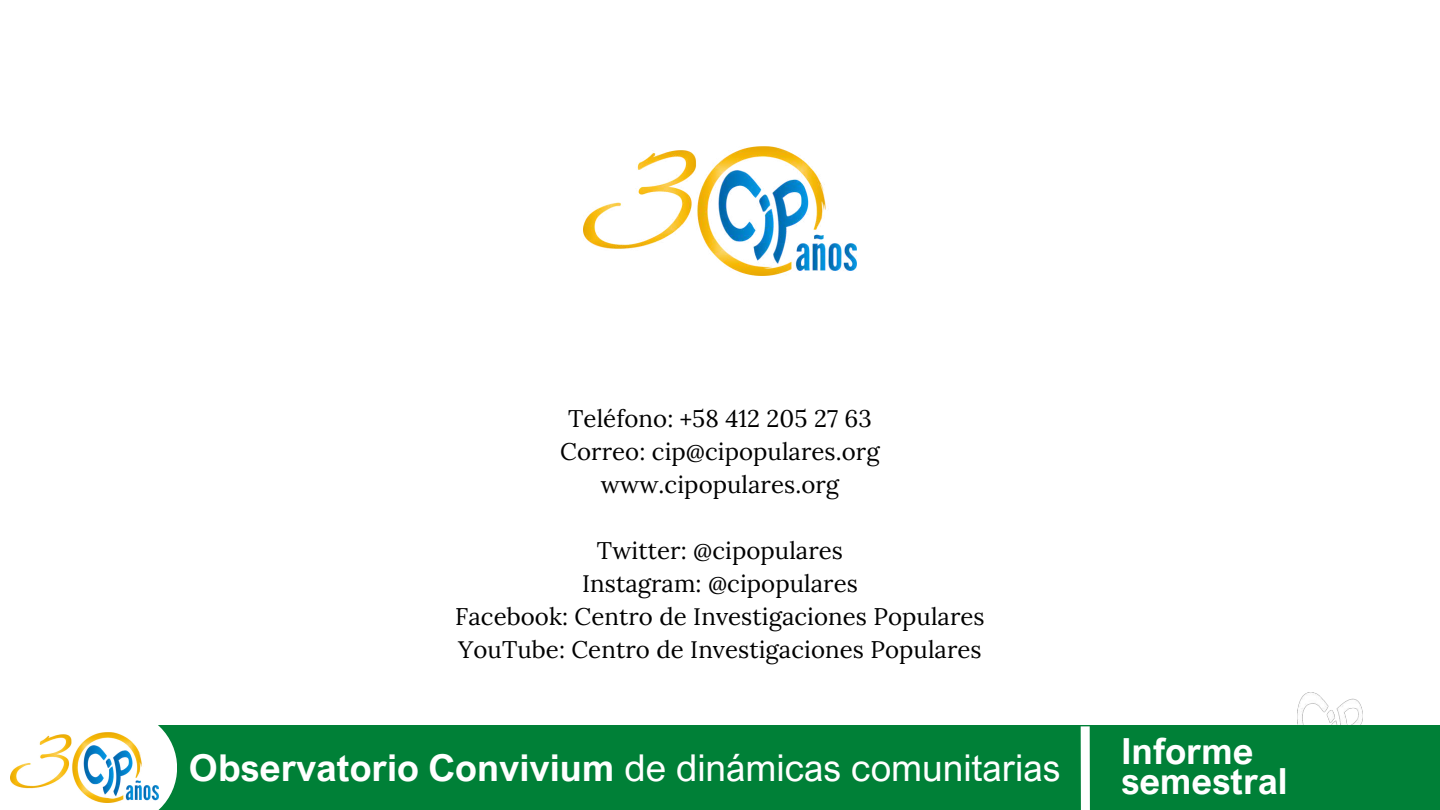
<style>
.page{position:relative;width:1440px;height:810px;background:#fff}
.page>*{position:absolute;margin:0;border:0;box-sizing:border-box;transform-origin:0 0}
.t1{font:37px "Arial Nova";color:#fff}
.t2{font:700 36px/30.8px "Arial Nova";color:#fff}
.t3{font:24px/33px "Lora";letter-spacing:.005em;color:#000;text-align:center}
.s1{font-weight:700}
</style>
<div class="page">
<img style="left:1298px;top:692px;width:65px;height:34px">
<div style="left:143px;top:726px;width:1297px;height:84px;background:#008037"></div>
<svg style="left:99px;top:725px;width:78px;height:85px"></svg>
<img style="left:10px;top:733px;width:148px;height:70px">
<svg style="left:1076px;top:725px;width:19px;height:85px"></svg>
<img style="left:584px;top:146px;width:273px;height:129px">
<p class="t3" style="left:560px;top:402px;width:321px">Teléfono: +58 412 205 27 63<br>Correo: cip@cipopulares.org www.cipopulares.org</p>
<p class="t3" style="left:455px;top:534px;width:531px">Twitter: @cipopulares<br>Instagram: @cipopulares<br>Facebook: Centro de Investigaciones Populares YouTube: Centro de Investigaciones Populares</p>
<h1 class="t1" style="left:189px;top:745px;width:873px"><span class="s1">Observatorio Convivium</span> de dinámicas comunitarias</h1>
<h2 class="t2" style="left:1121px;top:735px;width:168px">Informe semestral</h2>
</div>
